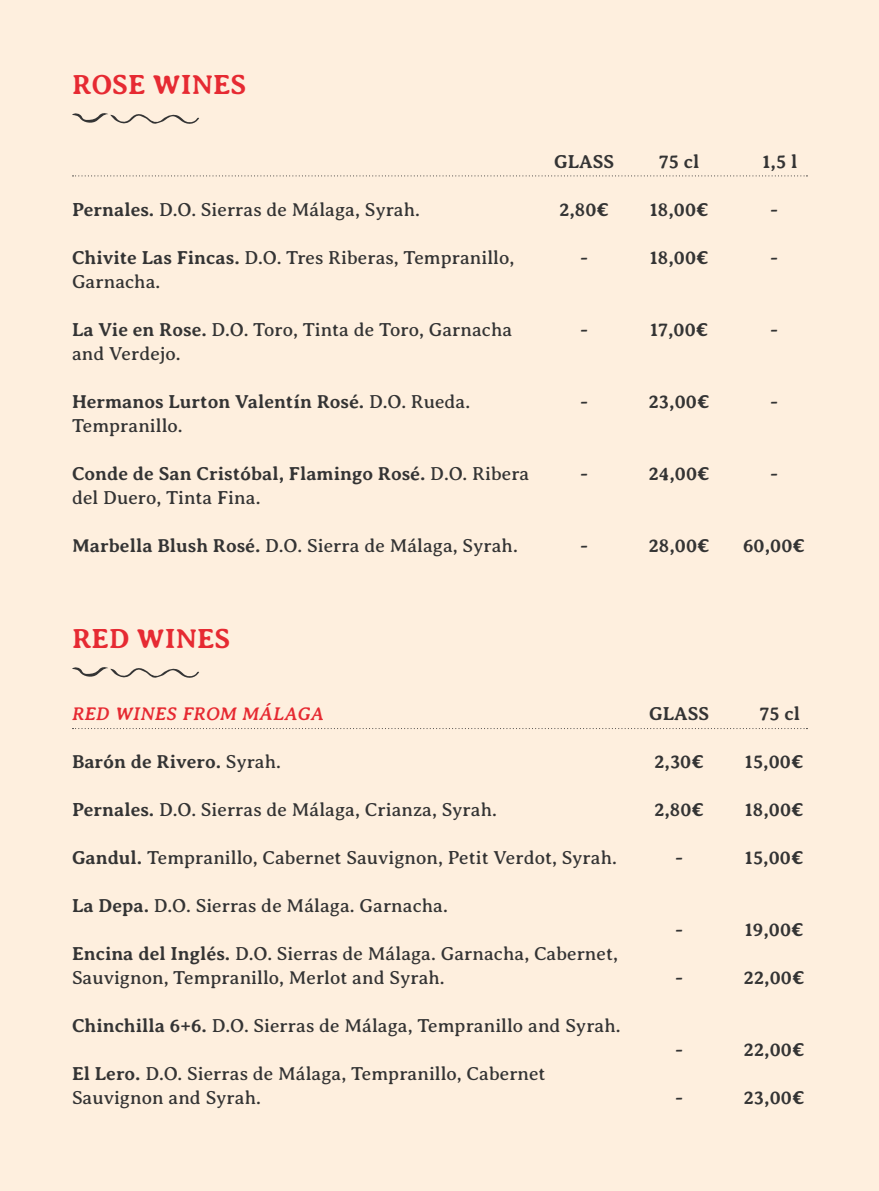
<style>
.page{position:relative;width:879px;height:1191px;background:#feefde}
.page>*{position:absolute;margin:0;border:0;box-sizing:border-box;transform-origin:0 0}
.t1{font:700 28px "Averia Serif Libre";color:#e62a32}
.t2{font:19px/24px "Averia Serif Libre";color:#343434}
.t3{font:700 19px/24px "Averia Serif Libre";color:#343434}
.t4{font:italic 700 19px "Averia Serif Libre";letter-spacing:.025em;color:#e62a32}
.s1{font-weight:700}
.s2{font-weight:400}
</style>
<div class="page">
<svg style="left:72px;top:113px;width:127px;height:11px"></svg>
<svg style="left:72px;top:667px;width:127px;height:11px"></svg>
<svg style="left:72px;top:175px;width:735px;height:1px"></svg>
<svg style="left:72px;top:728px;width:735px;height:1px"></svg>
<h1 class="t1" style="left:72px;top:69px;width:176px">ROSE WINES</h1>
<p class="t3" style="left:554px;top:150px;width:62px">GLASS</p>
<p class="t3" style="left:659px;top:150px;width:42px">75 cl</p>
<p class="t3" style="left:762px;top:149px;width:37px">1,5 l</p>
<p class="t2" style="left:72px;top:198px;width:349px"><span class="s1">Pernales.</span> D.O. Sierras de Málaga, Syrah.</p>
<p class="t2" style="left:72px;top:246px;width:444px"><span class="s1">Chivite Las Fincas.</span> D.O. Tres Riberas, Tempranillo,<br>Garnacha.</p>
<p class="t2" style="left:72px;top:318px;width:442px"><span class="s1">La Vie en Rose.</span> D.O. Toro, Tinta de Toro, Garnacha and Verdejo.</p>
<p class="t3" style="left:72px;top:390px;width:400px">Hermanos Lurton Valentín Rosé. <span class="s2">D.O. Rueda.<br>Tempranillo.</span></p>
<p class="t3" style="left:72px;top:462px;width:459px">Conde de San Cristóbal, Flamingo Rosé. <span class="s2">D.O. Ribera del Duero, Tinta Fina.</span></p>
<p class="t2" style="left:72px;top:534px;width:447px"><span class="s1">Marbella Blush Rosé.</span> D.O. Sierra de Málaga, Syrah.</p>
<p class="t3" style="left:559px;top:197px;width:52px">2,80€</p>
<p class="t3" style="left:580px;top:245px;width:10px">-</p>
<p class="t3" style="left:580px;top:317px;width:10px">-</p>
<p class="t3" style="left:580px;top:389px;width:10px">-</p>
<p class="t3" style="left:580px;top:461px;width:10px">-</p>
<p class="t3" style="left:580px;top:533px;width:10px">-</p>
<p class="t3" style="left:649px;top:197px;width:61px">18,00€</p>
<p class="t3" style="left:649px;top:245px;width:61px">18,00€</p>
<p class="t3" style="left:650px;top:317px;width:61px">17,00€</p>
<p class="t3" style="left:648px;top:389px;width:63px">23,00€</p>
<p class="t3" style="left:648px;top:461px;width:63px">24,00€</p>
<p class="t3" style="left:648px;top:533px;width:63px">28,00€</p>
<p class="t3" style="left:770px;top:198px;width:10px">-</p>
<p class="t3" style="left:770px;top:246px;width:10px">-</p>
<p class="t3" style="left:770px;top:318px;width:10px">-</p>
<p class="t3" style="left:770px;top:390px;width:10px">-</p>
<p class="t3" style="left:770px;top:462px;width:10px">-</p>
<p class="t3" style="left:743px;top:534px;width:64px">60,00€</p>
<h1 class="t1" style="left:72px;top:623px;width:160px">RED WINES</h1>
<p class="t4" style="left:72px;top:703px;width:253px">RED WINES FROM MÁLAGA</p>
<p class="t3" style="left:649px;top:702px;width:62px">GLASS</p>
<p class="t3" style="left:759px;top:702px;width:42px">75 cl</p>
<p class="t3" style="left:72px;top:750px;width:210px">Barón de Rivero. <span class="s2">Syrah.</span></p>
<p class="t2" style="left:72px;top:798px;width:426px"><span class="s1">Pernales.</span> D.O. Sierras de Málaga, Crianza, Syrah.</p>
<p class="t2" style="left:72px;top:846px;width:546px"><span class="s1">Gandul.</span> Tempranillo, Cabernet Sauvignon, Petit Verdot, Syrah.</p>
<p class="t2" style="left:72px;top:894px;width:377px"><span class="s1">La Depa.</span> D.O. Sierras de Málaga. Garnacha.</p>
<p class="t2" style="left:72px;top:942px;width:547px"><span class="s1">Encina del Inglés.</span> D.O. Sierras de Málaga. Garnacha, Cabernet,<br>Sauvignon, Tempranillo, Merlot and Syrah.</p>
<p class="t2" style="left:72px;top:1014px;width:550px"><span class="s1">Chinchilla 6+6.</span> D.O. Sierras de Málaga, Tempranillo and Syrah.</p>
<p class="t2" style="left:72px;top:1062px;width:475px"><span class="s1">El Lero.</span> D.O. Sierras de Málaga, Tempranillo, Cabernet<br>Sauvignon and Syrah.</p>
<p class="t3" style="left:654px;top:749px;width:52px">2,30€</p>
<p class="t3" style="left:654px;top:797px;width:52px">2,80€</p>
<p class="t3" style="left:675px;top:845px;width:10px">-</p>
<p class="t3" style="left:675px;top:917px;width:10px">-</p>
<p class="t3" style="left:675px;top:965px;width:10px">-</p>
<p class="t3" style="left:675px;top:1037px;width:10px">-</p>
<p class="t3" style="left:675px;top:1085px;width:10px">-</p>
<p class="t3" style="left:744px;top:750px;width:61px">15,00€</p>
<p class="t3" style="left:744px;top:798px;width:61px">18,00€</p>
<p class="t3" style="left:744px;top:846px;width:61px">15,00€</p>
<p class="t3" style="left:744px;top:917px;width:61px">19,00€</p>
<p class="t3" style="left:743px;top:965px;width:63px">22,00€</p>
<p class="t3" style="left:743px;top:1037px;width:63px">22,00€</p>
<p class="t3" style="left:743px;top:1085px;width:63px">23,00€</p>
</div>
